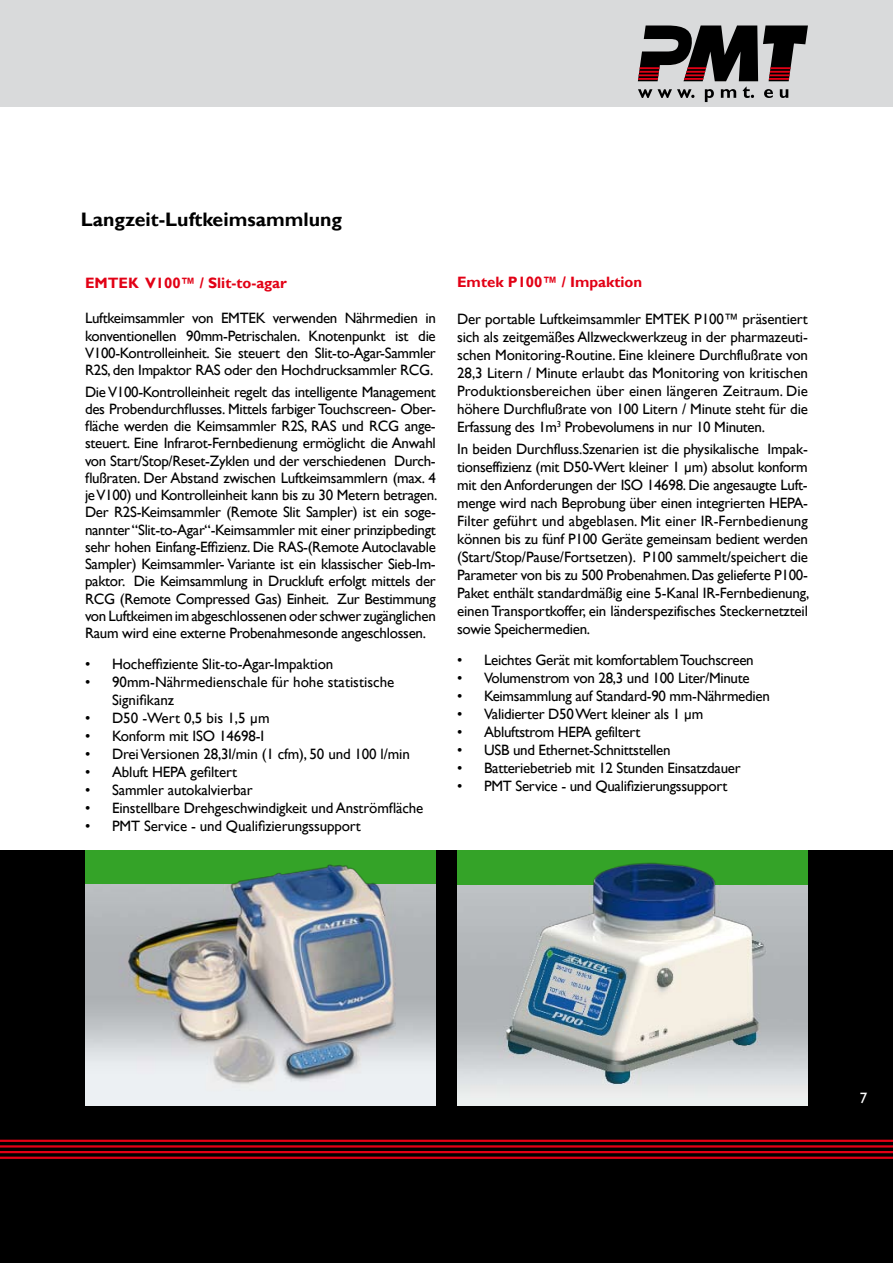
<style>
.page{position:relative;width:893px;height:1263px;background:#fff}
.page>*{position:absolute;margin:0;border:0;box-sizing:border-box;transform-origin:0 0}
.t1{font:700 19.5px "Gill Sans";color:#000}
.t2{font:15px/17.2px "Gill Sans";letter-spacing:-.02em;color:#000;text-align:justify}
.t3{font:15px/18px "Gill Sans";color:#000}
.t4{font:700 15px "Gill Sans";color:#e20015}
.t5{font:15px "Gill Sans";color:#fff}
</style>
<div class="page">
<div style="left:0;top:0;width:893px;height:106px;background:#d9dadb"></div>
<div style="left:0;top:850px;width:893px;height:413px;background:#000"></div>
<hr style="left:0;top:1156px;width:893px;height:3px;background:#e20015">
<hr style="left:0;top:1151px;width:893px;height:2px;background:#e20015">
<hr style="left:0;top:1145px;width:893px;height:2px;background:#e20015">
<hr style="left:0;top:1140px;width:893px;height:2px;background:#e20015">
<img style="left:457px;top:935px;width:351px;height:171px">
<svg style="left:638px;top:26px;width:170px;height:55px"></svg>
<hr style="left:769px;top:78px;width:20px;height:2px;background:#e20015">
<hr style="left:770px;top:67px;width:21px;height:2px;background:#e20015">
<hr style="left:770px;top:71px;width:20px;height:2px;background:#e20015">
<hr style="left:769px;top:74px;width:21px;height:2px;background:#e20015">
<svg style="left:638px;top:89px;width:56px;height:9px"></svg>
<svg style="left:705px;top:89px;width:9px;height:13px"></svg>
<svg style="left:721px;top:89px;width:15px;height:9px"></svg>
<svg style="left:743px;top:87px;width:11px;height:11px"></svg>
<svg style="left:764px;top:89px;width:9px;height:9px"></svg>
<svg style="left:780px;top:89px;width:8px;height:9px"></svg>
<img style="left:85px;top:915px;width:351px;height:190px">
<img style="left:85px;top:850px;width:351px;height:65px">
<img style="left:457px;top:850px;width:351px;height:85px">
<h1 class="t1" style="left:81px;top:208px;width:263px">Langzeit-Luftkeimsammlung</h1>
<p class="t4" style="left:85px;top:274px;width:204px">EMTEK V100™ / Slit-to-agar</p>
<p class="t2" style="left:85px;top:310px;width:352px">Luftkeimsammler von EMTEK verwenden Nährmedien in konventionellen 90mm-Petrischalen. Knotenpunkt ist die V100-Kontrolleinheit. Sie steuert den Slit-to-Agar-Sammler R2S, den Impaktor RAS oder den Hochdrucksammler RCG.</p>
<p class="t2" style="left:85px;top:383px;width:354px">Die V100-Kontrolleinheit regelt das intelligente Management des Probendurchflusses. Mittels farbiger Touchscreen- Ober&shy;fläche werden die Keimsammler R2S, RAS und RCG ange&shy;steuert. Eine Infrarot-Fernbedienung ermöglicht die Anwahl von Start/Stop/Reset-Zyklen und der verschiedenen Durch&shy;flußraten. Der Abstand zwischen Luftkeimsammlern (max. 4 je V100) und Kontrolleinheit kann bis zu 30 Metern betragen.<br>Der R2S-Keimsammler (Remote Slit Sampler) ist ein soge&shy;nannter “Slit-to-Agar“-Keimsammler mit einer prinzipbedingt sehr hohen Einfang-Effizienz. Die RAS-(Remote Autoclavable Sampler) Keimsammler- Variante ist ein klassischer Sieb-Im&shy;paktor. Die Keimsammlung in Druckluft erfolgt mittels der RCG (Remote Compressed Gas) Einheit. Zur Bestimmung von Luftkeimen im abgeschlossenen oder schwer zugänglichen Raum wird eine externe Probenahmesonde angeschlossen.</p>
<p class="t2" style="left:85px;top:655px;width:250px">• Hocheffiziente Slit-to-Agar-Impaktion</p>
<p class="t3" style="left:112px;top:673px;width:284px;text-indent:-27px">• 90mm-Nährmedienschale für hohe statistische<br>Signifikanz</p>
<p class="t3" style="left:85px;top:709px;width:186px">• D50 -Wert 0,5 bis 1,5 µm</p>
<p class="t2" style="left:85px;top:727px;width:181px">• Konform mit ISO 14698-I</p>
<p class="t2" style="left:85px;top:745px;width:326px">• Drei Versionen 28,3l/min (1 cfm), 50 und 100 l/min</p>
<p class="t2" style="left:85px;top:763px;width:154px">• Abluft HEPA gefiltert</p>
<p class="t2" style="left:85px;top:781px;width:169px">• Sammler autokalvierbar</p>
<p class="t2" style="left:85px;top:799px;width:340px">• Einstellbare Drehgeschwindigkeit und Anströmfläche</p>
<p class="t2" style="left:85px;top:817px;width:277px">• PMT Service - und Qualifizierungssupport</p>
<p class="t4" style="left:457px;top:273px;width:187px">Emtek P100™ / Impaktion</p>
<p class="t2" style="left:457px;top:310px;width:352px;line-height:18px">Der portable Luftkeimsammler EMTEK P100™ präsentiert sich als zeitgemäßes Allzweckwerkzeug in der pharmazeuti&shy;schen Monitoring-Routine. Eine kleinere Durchflußrate von 28,3 Litern / Minute erlaubt das Monitoring von kritischen Produktionsbereichen über einen längeren Zeitraum. Die höhere Durchflußrate von 100 Litern / Minute steht für die Erfassung des 1m<sup>3</sup> Probevolumens in nur 10 Minuten.</p>
<p class="t2" style="left:457px;top:440px;width:354px;line-height:18px">In beiden Durchfluss.Szenarien ist die physikalische Impak&shy;tionseffizienz (mit D50-Wert kleiner 1 μ m) absolut konform mit den Anforderungen der ISO 14698. Die angesaugte Luft&shy;menge wird nach Beprobung über einen integrierten HEPA-Filter geführt und abgeblasen. Mit einer IR-Fernbedienung können bis zu fünf P100 Geräte gemeinsam bedient werden (Start/Stop/Pause/Fortsetzen). P100 sammelt/speichert die Parameter von bis zu 500 Probenahmen. Das gelieferte P100- Paket enthält standardmäßig eine 5-Kanal IR-Fernbedienung, einen Transportkoffer, ein länderspezifisches Steckernetzteil sowie Speichermedien.</p>
<p class="t2" style="left:457px;top:651px;width:298px">• Leichtes Gerät mit komfortablem Touchscreen</p>
<p class="t2" style="left:457px;top:669px;width:294px">• Volumenstrom von 28,3 und 100 Liter/Minute</p>
<p class="t2" style="left:457px;top:687px;width:314px">• Keimsammlung auf Standard-90 mm-Nährmedien</p>
<p class="t2" style="left:457px;top:705px;width:248px">• Validierter D50 Wert kleiner als 1 μ m</p>
<p class="t2" style="left:457px;top:723px;width:185px">• Abluftstrom HEPA gefiltert</p>
<p class="t2" style="left:457px;top:741px;width:215px">• USB und Ethernet-Schnittstellen</p>
<p class="t2" style="left:457px;top:759px;width:285px">• Batteriebetrieb mit 12 Stunden Einsatzdauer</p>
<p class="t2" style="left:457px;top:777px;width:272px">• PMT Service - und Qualifizierungssupport</p>
<p class="t5" style="left:860px;top:1089px;width:9px">7</p>
</div>
